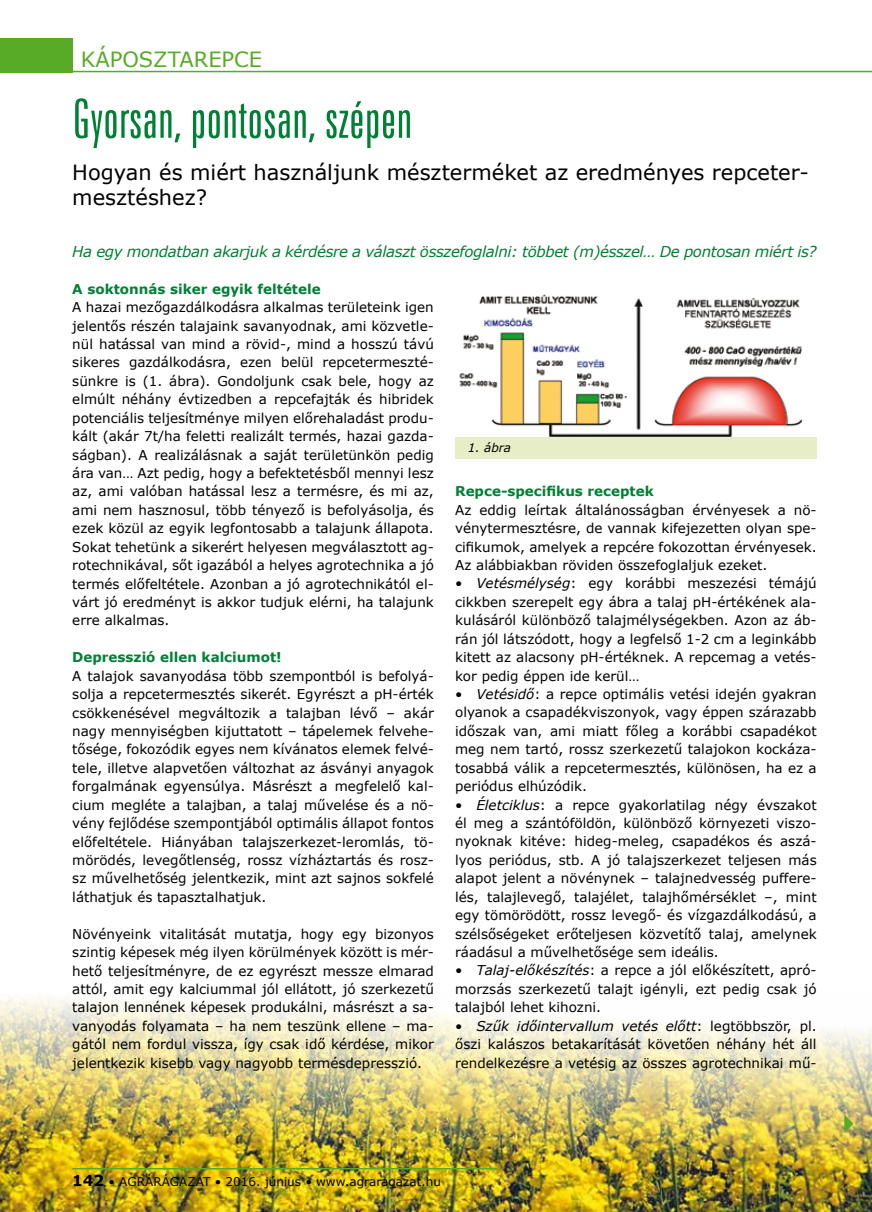
<style>
.page{position:relative;width:872px;height:1212px;background:#fff}
.page>*{position:absolute;margin:0;border:0;box-sizing:border-box;transform-origin:0 0}
.t1{font:54px "Zurich Lt X Cn PFL Normal";color:#008035}
.t2{font:21px/25.2px "Verdana";color:#000}
.t3{font:21px "Verdana";color:#57ab27}
.t4{font:italic 15px "Verdana";letter-spacing:-.025em;color:#008035}
.t5{font:13.5px/18.5px "Verdana";color:#000;text-align:justify}
.t6{font:700 13.5px "Verdana";color:#008035}
.t7{font:12px "Verdana";color:#000}
.t8{font:italic 12px "Verdana";color:#000}
.s1{font-style:italic}
.s2{font-weight:700;font-size:15px}
</style>
<div class="page">
<img style="left:0;top:997px;width:872px;height:215px">
<div style="left:0;top:38px;width:72px;height:34px;background:#57ab27"></div>
<hr style="left:0;top:71px;width:872px;height:1px;background:#57ab27">
<hr style="left:72px;top:1168px;width:425px;height:1px;background:#57ab27">
<svg style="left:844px;top:1114px;width:9px;height:18px"></svg>
<img style="left:459px;top:294px;width:344px;height:143px">
<div style="left:455px;top:437px;width:361px;height:21px;background:#e7eec7"></div>
<h2 class="t3" style="left:81px;top:45px;width:183px">KÁPOSZTAREPCE</h2>
<h1 class="t1" style="left:72px;top:89px;width:341px">Gyorsan, pontosan, szépen</h1>
<h2 class="t2" style="left:72px;top:160px;width:738px">Hogyan és miért használjunk mészterméket az eredményes repceter&shy;mesztéshez?</h2>
<p class="t4" style="left:72px;top:241px;width:746px">Ha egy mondatban akarjuk a kérdésre a választ összefoglalni: többet (m)ésszel… De pontosan miért is?</p>
<p class="t6" style="left:72px;top:279px;width:250px">A soktonnás siker egyik feltétele</p>
<p class="t5" style="left:72px;top:298px;width:363px">A hazai mezőgazdálkodásra alkalmas területeink igen jelentős részén talajaink savanyodnak, ami közvetle&shy;nül hatással van mind a rövid-, mind a hosszú távú sikeres gazdálkodásra, ezen belül repcetermeszté&shy;sünkre is (1. ábra). Gondoljunk csak bele, hogy az elmúlt néhány évtizedben a repcefajták és hibridek potenciális teljesítménye milyen előrehaladást produ&shy;kált (akár 7t/ha feletti realizált termés, hazai gazda&shy;ságban). A realizálásnak a saját területünkön pedig ára van… Azt pedig, hogy a befektetésből mennyi lesz az, ami valóban hatással lesz a termésre, és mi az, ami nem hasznosul, több tényező is befolyásolja, és ezek közül az egyik legfontosabb a talajunk állapota.<br>Sokat tehetünk a sikerért helyesen megválasztott ag&shy;rotechnikával, sőt igazából a helyes agrotechnika a jó termés előfeltétele. Azonban a jó agrotechnikától el&shy;várt jó eredményt is akkor tudjuk elérni, ha talajunk erre alkalmas.</p>
<p class="t6" style="left:72px;top:648px;width:211px">Depresszió ellen kalciumot!</p>
<p class="t5" style="left:72px;top:666px;width:363px">A talajok savanyodása több szempontból is befolyá&shy;solja a repcetermesztés sikerét. Egyrészt a pH-érték csökkenésével megváltozik a talajban lévő – akár nagy mennyiségben kijuttatott – tápelemek felvehe&shy;tősége, fokozódik egyes nem kívánatos elemek felvé&shy;tele, illetve alapvetően változhat az ásványi anyagok forgalmának egyensúlya. Másrészt a megfelelő kal&shy;cium megléte a talajban, a talaj művelése és a nö&shy;vény fejlődése szempontjából optimális állapot fontos előfeltétele. Hiányában talajszerkezet-leromlás, tö&shy;mörödés, levegőtlenség, rossz vízháztartás és ros - sz művelhetőség jelentkezik, mint azt sajnos sokfelé láthatjuk és tapasztalhatjuk.</p>
<p class="t5" style="left:72px;top:924px;width:363px">Növényeink vitalitását mutatja, hogy egy bizonyos szintig képesek még ilyen körülmények között is mér&shy;hető teljesítményre, de ez egyrészt messze elmarad attól, amit egy kalciummal jól ellátott, jó szerkezetű talajon lennének képesek produkálni, másrészt a sa&shy;vanyodás folyamata – ha nem teszünk ellene – ma&shy;gától nem fordul vissza, így csak idő kérdése, mikor jelentkezik kisebb vagy nagyobb termésdepresszió.</p>
<p class="t8" style="left:468px;top:439px;width:45px">1. ábra</p>
<p class="t6" style="left:455px;top:482px;width:200px">Repce-specifikus receptek</p>
<p class="t5" style="left:455px;top:500px;width:363px">Az eddig leírtak általánosságban érvényesek a nö&shy;vénytermesztésre, de vannak kifejezetten olyan spe&shy;cifikumok, amelyek a repcére fokozottan érvényesek.<br>Az alábbiakban röviden összefoglaljuk ezeket.</p>
<p class="t5" style="left:455px;top:574px;width:363px">• <span class="s1">Vetésmélység</span>: egy korábbi meszezési témájú cikkben szerepelt egy ábra a talaj pH-értékének ala&shy;kulásáról különböző talajmélységekben. Azon az áb&shy;rán jól látszódott, hogy a legfelső 1-2 cm a leginkább kitett az alacsony pH-értéknek. A repcemag a vetés&shy;kor pedig éppen ide kerül…</p>
<p class="t5" style="left:455px;top:685px;width:363px">• <span class="s1">Vetésidő</span>: a repce optimális vetési idején gyakran olyanok a csapadékviszonyok, vagy éppen szárazabb időszak van, ami miatt főleg a korábbi csapadékot meg nem tartó, rossz szerkezetű talajokon kockáza&shy;tosabbá válik a repcetermesztés, különösen, ha ez a periódus elhúzódik.</p>
<p class="t5" style="left:455px;top:795px;width:363px">• <span class="s1">Életciklus</span>: a repce gyakorlatilag négy évszakot él meg a szántóföldön, különböző környezeti viszo&shy;nyoknak kitéve: hideg-meleg, csapadékos és aszá&shy;lyos periódus, stb. A jó talajszerkezet teljesen más alapot jelent a növénynek – talajnedvesség puffere&shy;lés, talajlevegő, talajélet, talajhőmérséklet –, mint egy tömörödött, rossz levegő- és vízgazdálkodású, a szélsőségeket erőteljesen közvetítő talaj, amelynek ráadásul a művelhetősége sem ideális.</p>
<p class="t5" style="left:455px;top:961px;width:363px">• <span class="s1">Talaj-előkészítés</span>: a repce a jól előkészített, apró&shy;morzsás szerkezetű talajt igényli, ezt pedig csak jó talajból lehet kihozni.</p>
<p class="t5" style="left:455px;top:1016px;width:363px">• <span class="s1">Szűk időintervallum vetés előtt</span>: legtöbbször, pl. őszi kalászos betakarítását követően néhány hét áll rendelkezésre a vetésig az összes agrotechnikai mű-</p>
<p class="t7" style="left:72px;top:1174px;width:370px"><span class="s2">142</span> • AGRÁRÁGAZAT • 2016. június • www.agraragazat.hu</p>
</div>
